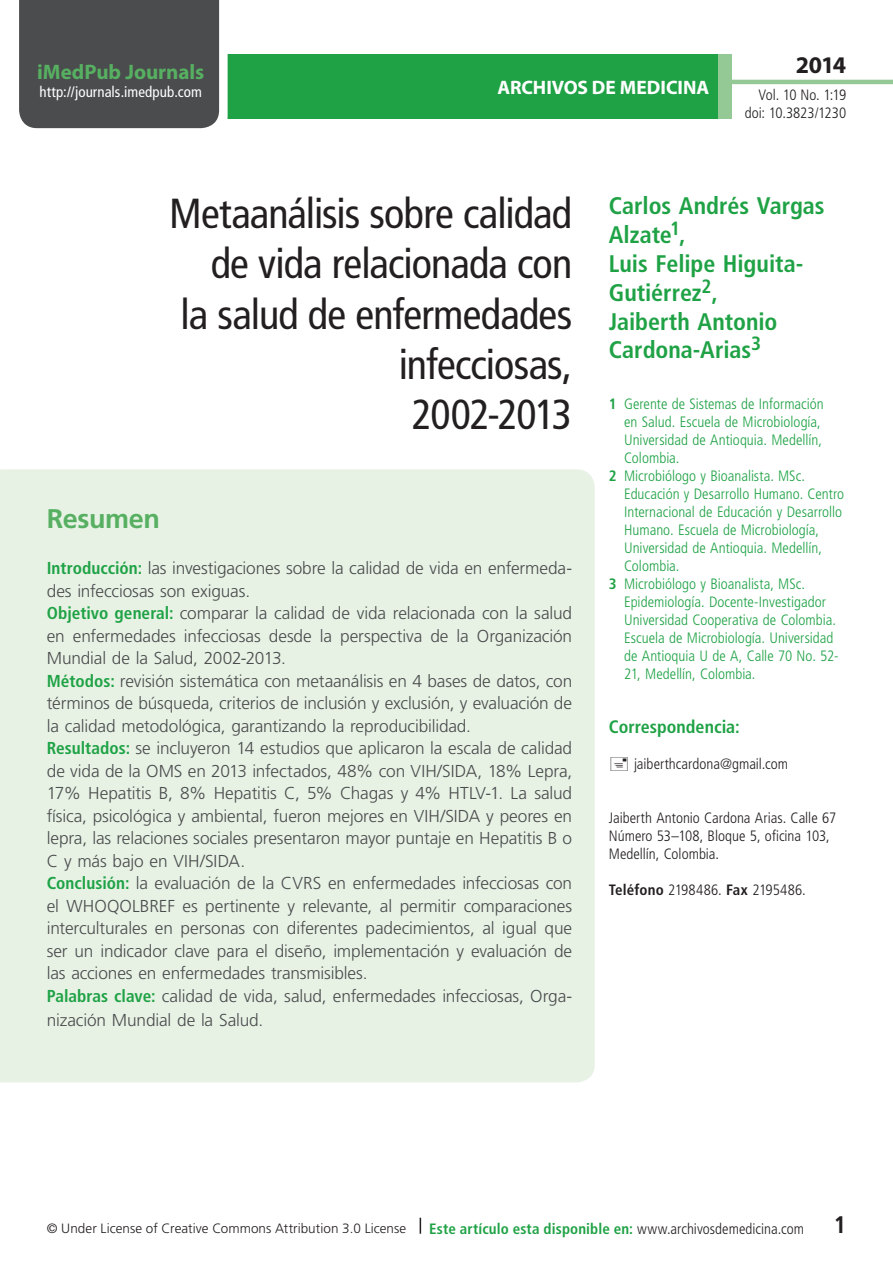
<style>
.page{position:relative;width:893px;height:1263px;background:#fff}
.page>*{position:absolute;margin:0;border:0;box-sizing:border-box;transform-origin:0 0}
.t1{font:condensed 42px/50.4px "Frutiger LT Std";letter-spacing:-.02em;color:#231f20;text-align:right}
.t2{font:700 27px "Frutiger LT Std";letter-spacing:-.015em;color:#57b061}
.t3{font:700 condensed 24px/28.8px "Frutiger LT Std";color:#1fa245}
.t4{font:700 24px "Myriad Pro";color:#231f20}
.t5{font:700 condensed 24px "Frutiger LT Std";color:#231f20}
.t6{font:700 21px "Myriad Pro";color:#57b061}
.t7{font:700 19.5px "Myriad Pro";letter-spacing:-.005em;color:#fff}
.t8{font:700 condensed 18px "Frutiger LT Std";color:#1fa245}
.t9{font:300 17.25px/22.5px "Frutiger LT Std";letter-spacing:-.01em;color:#4b4c4d}
.t10{font:300 condensed 15px "Frutiger LT Std";color:#1fa245}
.t11{font:300 condensed 15px/18px "Frutiger LT Std";color:#231f20;text-align:right}
.t12{font:700 condensed 15px "Frutiger LT Std";letter-spacing:.01em;color:#1fa245}
.t13{font:condensed 15px "Frutiger LT Std";letter-spacing:.005em;color:#fff}
.t14{font:300 13.5px "Frutiger LT Std";letter-spacing:.005em;color:#231f20}
.s1{font-weight:700;font-stretch:condensed;color:#1fa245}
.s2{font-weight:700}
.s3{font-weight:300;color:#231f20}
</style>
<div class="page">
<div style="left:23px;top:54px;width:762px;height:65px;background:#1fa245"></div>
<div style="left:732px;top:36px;width:161px;height:94px;background:#fff"></div>
<hr style="left:730px;top:80px;width:163px;height:4px;background:#94c895">
<svg style="left:420px;top:1218px;width:1px;height:16px"></svg>
<div style="left:718px;top:54px;width:14px;height:65px;background:#94c895"></div>
<div style="left:19px;top:0;width:209px;height:129px;background:#4b4c4d"></div>
<div style="left:0;top:469px;width:595px;height:613px;background:#e7f2e5"></div>
<p class="t6" style="left:37px;top:59px;width:169px">iMedPub Journals</p>
<p class="t13" style="left:40px;top:83px;width:164px">http://journals.imedpub.com</p>
<p class="t7" style="left:497px;top:75px;width:213px">ARCHIVOS DE MEDICINA</p>
<h3 class="t4" style="left:796px;top:49px;width:52px">2014</h3>
<p class="t11" style="left:745px;top:86px;width:103px">Vol. 10 No. 1:19 doi: 10.3823/1230</p>
<h1 class="t1" style="left:169px;top:188px;width:404px">Metaanálisis sobre calidad de vida relacionada con<br>la salud de enfermedades infecciosas,<br>2002-2013</h1>
<h2 class="t2" style="left:47px;top:503px;width:115px">Resumen</h2>
<p class="t9" style="left:47px;top:557px;width:527px"><span class="s1">Introducción:</span> las investigaciones sobre la calidad de vida en enfermeda&shy;des infecciosas son exiguas.<br><span class="s1">Objetivo general:</span> comparar la calidad de vida relacionada con la salud en enfermedades infecciosas desde la perspectiva de la Organización Mundial de la Salud, 2002-2013.<br><span class="s1">Métodos:</span> revisión sistemática con metaanálisis en 4 bases de datos, con términos de búsqueda, criterios de inclusión y exclusión, y evaluación de la calidad metodológica, garantizando la reproducibilidad.<br><span class="s1">Resultados:</span> se incluyeron 14 estudios que aplicaron la escala de calidad de vida de la OMS en 2013 infectados, 48% con VIH/SIDA, 18% Lepra, 17% Hepatitis B, 8% Hepatitis C, 5% Chagas y 4% HTLV-1. La salud física, psicológica y ambiental, fueron mejores en VIH/SIDA y peores en lepra, las relaciones sociales presentaron mayor puntaje en Hepatitis B o C y más bajo en VIH/SIDA.<br><span class="s1">Conclusión:</span> la evaluación de la CVRS en enfermedades infecciosas con el WHOQOLBREF es pertinente y relevante, al permitir comparaciones interculturales en personas con diferentes padecimientos, al igual que ser un indicador clave para el diseño, implementación y evaluación de las acciones en enfermedades transmisibles.<br><span class="s1">Palabras clave:</span> calidad de vida, salud, enfermedades infecciosas, Orga&shy;nización Mundial de la Salud.</p>
<h3 class="t3" style="left:609px;top:192px;width:217px">Carlos Andrés Vargas<br>Alzate<sup>1</sup>,<br>Luis Felipe Higuita-<br>Gutiérrez<sup>2</sup>,<br>Jaiberth Antonio<br>Cardona-Arias<sup>3</sup></h3>
<p class="t10" style="left:609px;top:395px;width:217px"><span class="s2">1</span> Gerente de Sistemas de Información</p>
<p class="t10" style="left:624px;top:413px;width:198px">en Salud. Escuela de Microbiología,</p>
<p class="t10" style="left:624px;top:431px;width:199px">Universidad de Antioquia. Medellín,</p>
<p class="t10" style="left:624px;top:449px;width:57px">Colombia.</p>
<p class="t10" style="left:609px;top:467px;width:198px"><span class="s2">2</span> Microbiólogo y Bioanalista. MSc.</p>
<p class="t10" style="left:624px;top:485px;width:222px">Educación y Desarrollo Humano. Centro</p>
<p class="t10" style="left:624px;top:503px;width:220px">Internacional de Educación y Desarrollo</p>
<p class="t10" style="left:624px;top:521px;width:196px">Humano. Escuela de Microbiología,</p>
<p class="t10" style="left:624px;top:539px;width:199px">Universidad de Antioquia. Medellín,</p>
<p class="t10" style="left:624px;top:557px;width:57px">Colombia.</p>
<p class="t10" style="left:609px;top:575px;width:198px"><span class="s2">3</span> Microbiólogo y Bioanalista, MSc.</p>
<p class="t10" style="left:624px;top:593px;width:203px">Epidemiología. Docente-Investigador</p>
<p class="t10" style="left:624px;top:611px;width:213px">Universidad Cooperativa de Colombia.</p>
<p class="t10" style="left:624px;top:629px;width:211px">Escuela de Microbiología. Universidad</p>
<p class="t10" style="left:624px;top:647px;width:216px">de Antioquia U de A, Calle 70 No. 52-</p>
<p class="t10" style="left:624px;top:665px;width:133px">21, Medellín, Colombia.</p>
<p class="t8" style="left:609px;top:716px;width:132px">Correspondencia:</p>
<p class="t11" style="left:634px;top:755px;width:156px">jaiberthcardona@gmail.com</p>
<p class="t11" style="left:609px;top:809px;width:229px;text-align:left">Jaiberth Antonio Cardona Arias. Calle 67<br>Número 53–108, Bloque 5, oficina 103,<br>Medellín, Colombia.</p>
<p class="t11" style="left:609px;top:881px;width:199px"><span class="s2">Teléfono</span> 2198486. <span class="s2">Fax</span> 2195486.</p>
<p class="t14" style="left:47px;top:1220px;width:361px">© Under License of Creative Commons Attribution 3.0 License</p>
<h3 class="t5" style="left:834px;top:1210px;width:14px">1</h3>
<p class="t12" style="left:429px;top:1219px;width:376px">Este artículo esta disponible en: <span class="s3">www.archivosdemedicina.com</span></p>
</div>
